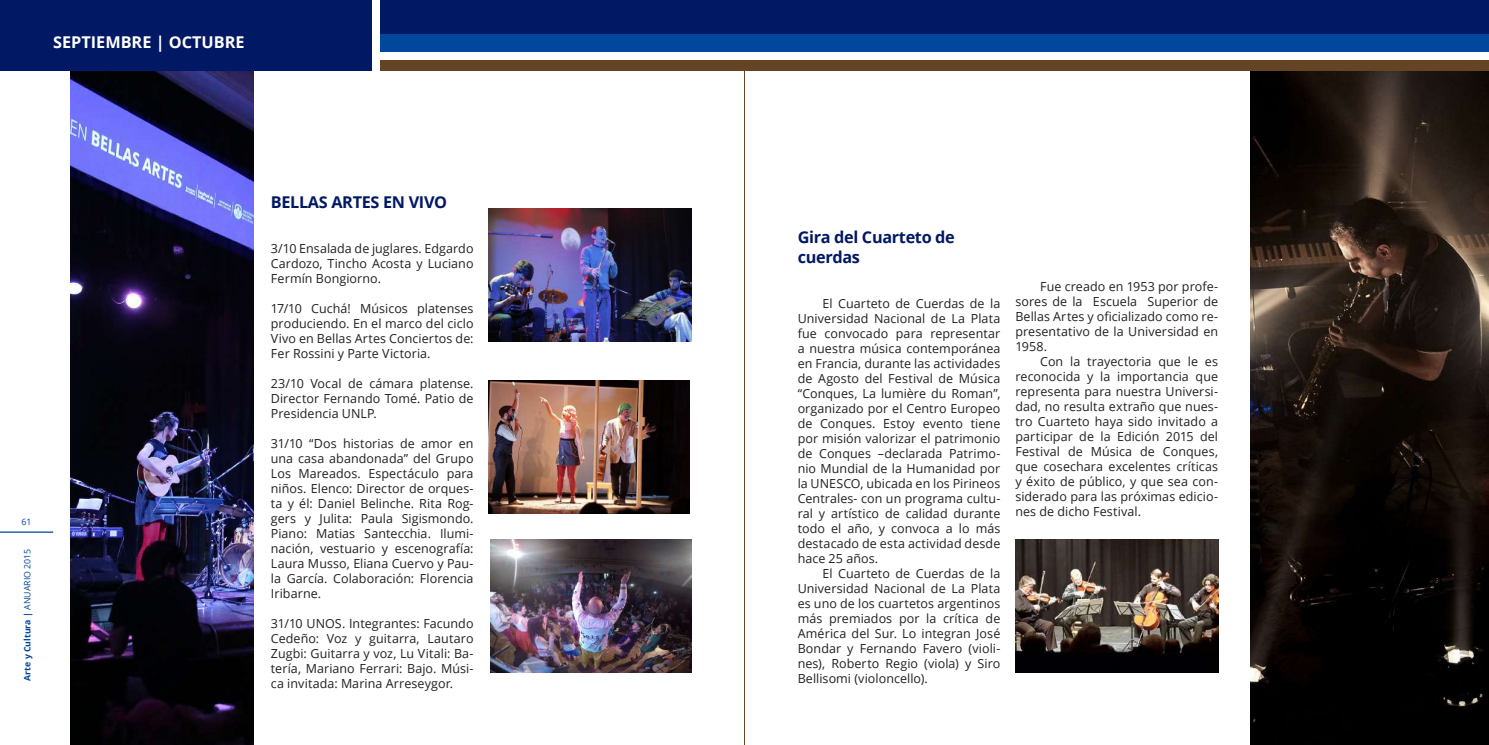
<style>
.page{position:relative;width:1489px;height:745px;background:#fff}
.page>*{position:absolute;margin:0;border:0;box-sizing:border-box;transform-origin:0 0}
.t1{font:700 16.25px/19.5px "Open Sans";letter-spacing:-.02em;color:#011864}
.t2{font:700 16.25px "Open Sans";color:#fff}
.t3{font:12.5px/15px "Open Sans";letter-spacing:.005em;color:#231f20;text-align:justify}
.t4{font:700 8.75px "Open Sans";color:#01479c}
.t5{font:8.75px "Open Sans";color:#01479c}
.s1{font-weight:400}
</style>
<div class="page">
<img style="left:1250px;top:71px;width:238px;height:673px">
<img style="left:71px;top:71px;width:182px;height:673px">
<div style="left:0;top:0;width:1488px;height:35px;background:#011864"></div>
<div style="left:0;top:35px;width:1488px;height:17px;background:#01479c"></div>
<div style="left:0;top:60px;width:1488px;height:11px;background:#654425"></div>
<hr style="left:0;top:531px;width:53px;height:1px;background:#01479c">
<div style="left:0;top:0;width:372px;height:71px;background:#011864"></div>
<div style="left:372px;top:0;width:7px;height:71px;background:#fff"></div>
<img style="left:488px;top:208px;width:203px;height:133px">
<img style="left:488px;top:380px;width:201px;height:133px">
<img style="left:490px;top:539px;width:201px;height:132px">
<hr style="left:744px;top:62px;width:1px;height:682px;background:#654425">
<img style="left:1015px;top:539px;width:202px;height:132px">
<h1 class="t2" style="left:53px;top:30px;width:193px">SEPTIEMBRE | OCTUBRE</h1>
<p class="t5" style="left:22px;top:516px;width:12px">61</p>
<p class="t4" style="left:21px;top:680px;width:133px;rotate:-90deg">Arte y Cultura | <span class="s1">ANUARIO 2015</span></p>
<h1 class="t1" style="left:271px;top:191px;width:178px">BELLAS ARTES EN VIVO</h1>
<p class="t3" style="left:271px;top:240px;width:204px">3/10 Ensalada de juglares. Edgardo Cardozo, Tincho Acosta y Luciano Fermín Bongiorno.</p>
<p class="t3" style="left:271px;top:300px;width:204px">17/10 Cuchá! Músicos platenses produciendo. En el marco del ciclo Vivo en Bellas Artes Conciertos de:<br>Fer Rossini y Parte Victoria.</p>
<p class="t3" style="left:271px;top:375px;width:204px">23/10 Vocal de cámara platense.<br>Director Fernando Tomé. Patio de Presidencia UNLP.</p>
<p class="t3" style="left:271px;top:435px;width:204px">31/10 “Dos historias de amor en una casa abandonada” del Grupo Los Mareados. Espectáculo para niños. Elenco: Director de orques&shy;ta y él: Daniel Belinche. Rita Rog&shy;gers y Julita: Paula Sigismondo.<br>Piano: Matias Santecchia. Ilumi&shy;nación, vestuario y escenografía:<br>Laura Musso, Eliana Cuervo y Pau&shy;la García. Colaboración: Florencia Iribarne.</p>
<p class="t3" style="left:271px;top:615px;width:204px">31/10 UNOS. Integrantes: Facundo Cedeño: Voz y guitarra, Lautaro Zugbi: Guitarra y voz, Lu Vitali: Ba&shy;tería, Mariano Ferrari: Bajo. Músi&shy;ca invitada: Marina Arreseygor.</p>
<h1 class="t1" style="left:797px;top:227px;width:159px">Gira del Cuarteto de cuerdas</h1>
<p class="t3" style="left:797px;top:295px;width:204px;text-indent:25px">El Cuarteto de Cuerdas de la Universidad Nacional de La Plata fue convocado para representar a nuestra música contemporánea en Francia, durante las actividades de Agosto del Festival de Música “Conques, La lumière du Roman”, organizado por el Centro Europeo de Conques. Estoy evento tiene por misión valorizar el patrimonio de Conques –declarada Patrimo&shy;nio Mundial de la Humanidad por la UNESCO, ubicada en los Pirineos Centrales- con un programa cultu&shy;ral y artístico de calidad durante todo el año, y convoca a lo más destacado de esta actividad desde hace 25 años.</p>
<p class="t3" style="left:797px;top:565px;width:204px;text-indent:25px">El Cuarteto de Cuerdas de la Universidad Nacional de La Plata es uno de los cuartetos argentinos más premiados por la crítica de América del Sur. Lo integran José Bondar y Fernando Favero (violi&shy;nes), Roberto Regio (viola) y Siro Bellisomi (violoncello).</p>
<p class="t3" style="left:1015px;top:278px;width:204px;text-indent:25px">Fue creado en 1953 por profe&shy;sores de la Escuela Superior de Bellas Artes y oficializado como re&shy;presentativo de la Universidad en 1958.</p>
<p class="t3" style="left:1015px;top:353px;width:204px;text-indent:25px">Con la trayectoria que le es reconocida y la importancia que representa para nuestra Universi&shy;dad, no resulta extraño que nues&shy;tro Cuarteto haya sido invitado a participar de la Edición 2015 del Festival de Música de Conques, que cosechara excelentes críticas y éxito de público, y que sea con&shy;siderado para las próximas edicio&shy;nes de dicho Festival.</p>
</div>
